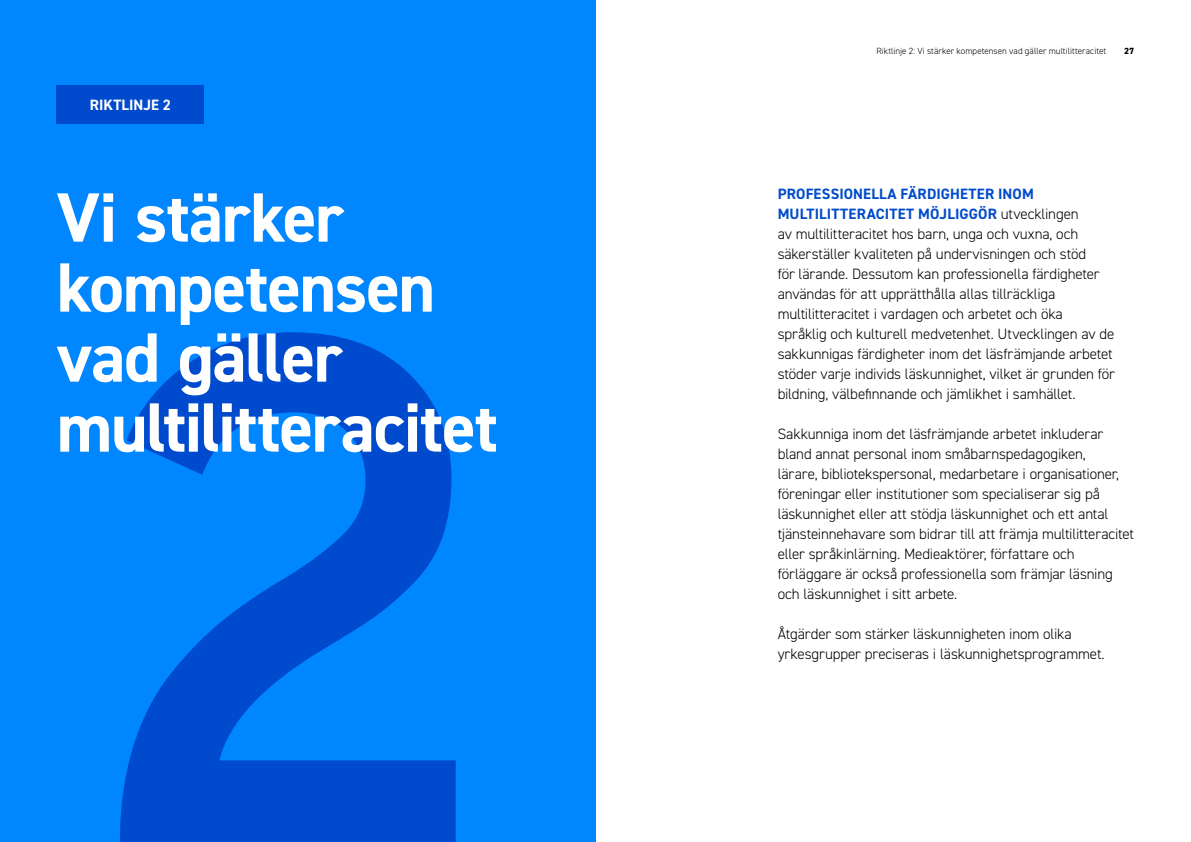
<style>
.page{position:relative;width:1191px;height:842px;background:#fff}
.page>*{position:absolute;margin:0;border:0;box-sizing:border-box;transform-origin:0 0}
.t1{font:700 70px/70px "DIN2014";letter-spacing:-.02em;color:#fff}
.t2{font:300 15px/20px "DIN2014";letter-spacing:-.015em;color:#000}
.t3{font:700 15px "DIN2014";color:#fff}
.t4{font:300 9px "DIN2014";color:#000}
.t5{font:800 9px "DIN2014";color:#000}
.s1{font-weight:700;color:#004bcd}
</style>
<div class="page">
<div style="left:0;top:0;width:595px;height:842px;background:#0086ff"></div>
<svg style="left:120px;top:332px;width:336px;height:510px"></svg>
<div style="left:57px;top:85px;width:147px;height:38px;background:#004bcd"></div>
<p class="t3" style="left:90px;top:95px;width:82px">RIKTLINJE 2</p>
<h1 class="t1" style="left:57px;top:182px;width:443px">Vi stärker kompetensen vad gäller multilitteracitet</h1>
<p class="t4" style="left:876px;top:46px;width:231px">Riktlinje 2: Vi stärker kompetensen vad gäller multilitteracitet</p>
<p class="t5" style="left:1124px;top:45px;width:12px">27</p>
<p class="t2" style="left:777px;top:184px;width:339px"><span class="s1">PROFESSIONELLA FÄRDIGHETER INOM MULTILITTERACITET MÖJLIGGÖR</span> utvecklingen<br>av multilitteracitet hos barn, unga och vuxna, och säkerställer kvaliteten på undervisningen och stöd<br>för lärande. Dessutom kan professionella färdigheter användas för att upprätthålla allas tillräckliga multilitteracitet i vardagen och arbetet och öka språklig och kulturell medvetenhet. Utvecklingen av de sakkunnigas färdigheter inom det läsfrämjande arbetet stöder varje individs läskunnighet, vilket är grunden för bildning, välbefinnande och jämlikhet i samhället.</p>
<p class="t2" style="left:777px;top:424px;width:358px">Sakkunniga inom det läsfrämjande arbetet inkluderar bland annat personal inom småbarnspedagogiken,<br>lärare, bibliotekspersonal, medarbetare i organisationer, föreningar eller institutioner som specialiserar sig på läskunnighet eller att stödja läskunnighet och ett antal tjänsteinnehavare som bidrar till att främja multilitteracitet eller språkinlärning. Medieaktörer, författare och förläggare är också professionella som främjar läsning och läskunnighet i sitt arbete.</p>
<p class="t2" style="left:777px;top:624px;width:328px">Åtgärder som stärker läskunnigheten inom olika yrkesgrupper preciseras i läskunnighetsprogrammet.</p>
</div>
